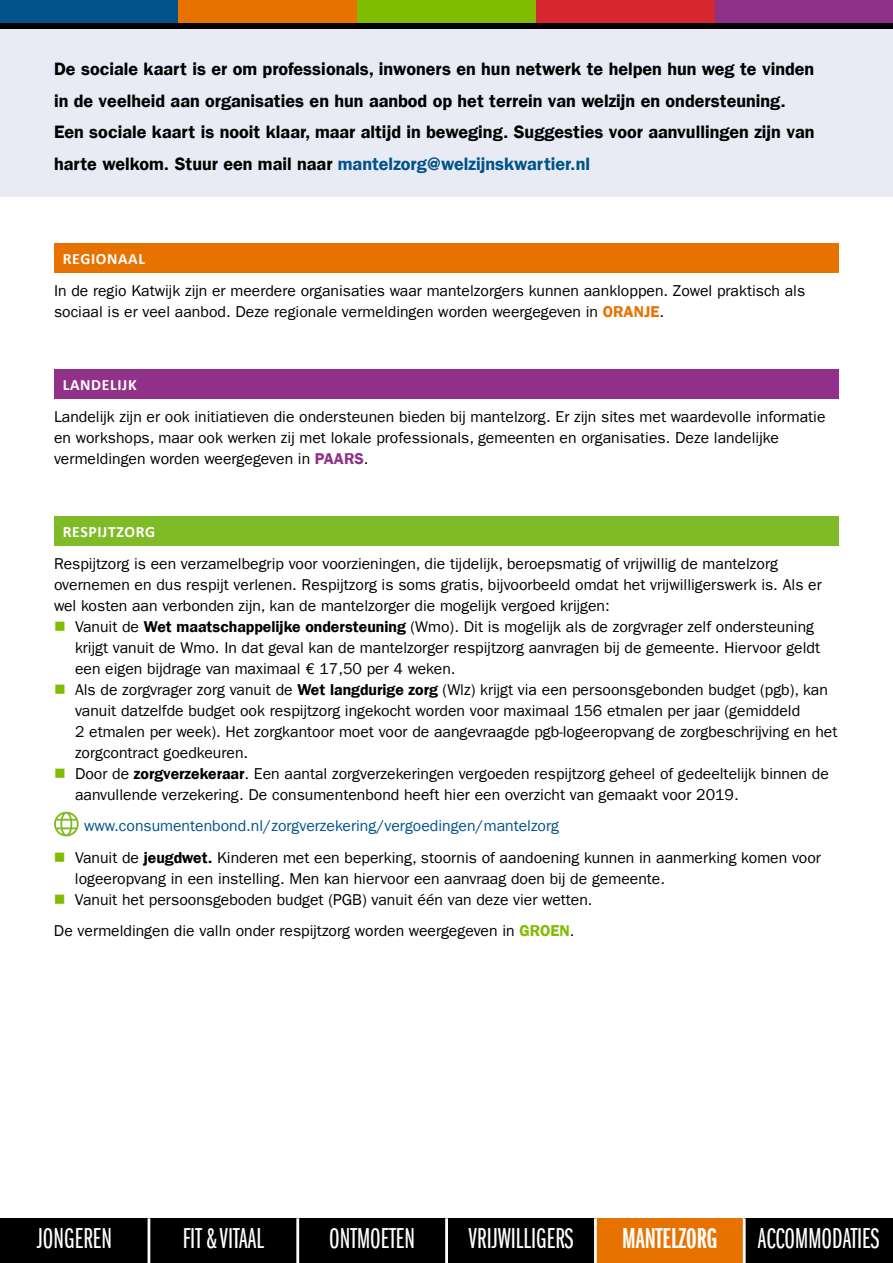
<style>
.page{position:relative;width:893px;height:1263px;background:#fff}
.page>*{position:absolute;margin:0;border:0;box-sizing:border-box;transform-origin:0 0}
.t1{font:29.7px "Franklin Gothic LT Book X Cmpr";color:#fff}
.t2{font:29.7px "Franklin Gothic LT Demi X Cmpr";color:#fff}
.t3{font:600 18px/31.5px "Franklin Gothic LT";color:#000}
.t4{font:15.75px/21px "Franklin Gothic LT";color:#000}
.t5{font:15.75px "Franklin Gothic LT";color:#00538b}
.t6{font:700 15.75px "Calibri";letter-spacing:.04em;color:#fff}
.s1{color:#00538b}
.s2{font-weight:600;color:#e87200}
.s3{font-weight:600;color:#903189}
.s4{color:#80bc00}
.s5{font-weight:600}
.s6{font-weight:600;color:#80bc00}
</style>
<div class="page">
<svg style="left:0;top:0;width:893px;height:30px;background:#765039"></svg>
<div style="left:0;top:1218px;width:149px;height:45px;background:#000"></div>
<div style="left:298px;top:1218px;width:149px;height:45px;background:#000"></div>
<div style="left:595px;top:1218px;width:149px;height:45px;background:#e87200"></div>
<div style="left:149px;top:1218px;width:149px;height:45px;background:#000"></div>
<div style="left:447px;top:1218px;width:148px;height:45px;background:#000"></div>
<div style="left:744px;top:1218px;width:149px;height:45px;background:#000"></div>
<hr style="left:148px;top:1218px;width:2px;height:45px;background:#fff">
<hr style="left:296px;top:1218px;width:3px;height:45px;background:#fff">
<hr style="left:445px;top:1218px;width:3px;height:45px;background:#fff">
<hr style="left:594px;top:1218px;width:3px;height:45px;background:#fff">
<hr style="left:743px;top:1218px;width:3px;height:45px;background:#fff">
<div style="left:0;top:30px;width:893px;height:167px;background:#e9ebf4"></div>
<div style="left:54px;top:243px;width:785px;height:29px;background:#e87200"></div>
<div style="left:54px;top:369px;width:785px;height:29px;background:#913189"></div>
<div style="left:54px;top:516px;width:785px;height:29px;background:#7fba27"></div>
<svg style="left:54px;top:812px;width:25px;height:24px"></svg>
<p class="t3" style="left:54px;top:53px;width:762px">De sociale kaart is er om professionals, inwoners en hun netwerk te helpen hun weg te vinden in de veelheid aan organisaties en hun aanbod op het terrein van welzijn en ondersteuning.<br>Een sociale kaart is nooit klaar, maar altijd in beweging. Suggesties voor aanvullingen zijn van harte welkom. Stuur een mail naar <span class="s1">mantelzorg@welzijnskwartier.nl</span></p>
<p class="t6" style="left:63px;top:248px;width:84px">REGIONAAL</p>
<p class="t4" style="left:54px;top:280px;width:753px">In de regio Katwijk zijn er meerdere organisaties waar mantelzorgers kunnen aankloppen. Zowel praktisch als sociaal is er veel aanbod. Deze regionale vermeldingen worden weergegeven in <span class="s2">ORANJE</span>.</p>
<p class="t6" style="left:63px;top:374px;width:75px">LANDELIJK</p>
<p class="t4" style="left:54px;top:406px;width:773px">Landelijk zijn er ook initiatieven die ondersteunen bieden bij mantelzorg. Er zijn sites met waardevolle informatie en workshops, maar ook werken zij met lokale professionals, gemeenten en organisaties. Deze landelijke vermeldingen worden weergegeven in <span class="s3">PAARS</span>.</p>
<p class="t6" style="left:63px;top:521px;width:94px">RESPIJTZORG</p>
<p class="t4" style="left:54px;top:553px;width:769px">Respijtzorg is een verzamelbegrip voor voorzieningen, die tijdelijk, beroepsmatig of vrijwillig de mantelzorg overnemen en dus respijt verlenen. Respijtzorg is soms gratis, bijvoorbeeld omdat het vrijwilligerswerk is. Als er wel kosten aan verbonden zijn, kan de mantelzorger die mogelijk vergoed krijgen:</p>
<p class="t4" style="left:75px;top:616px;width:746px;text-indent:-21px"><span class="s4">■</span> Vanuit de <span class="s5">Wet maatschappelijke ondersteuning</span> (Wmo). Dit is mogelijk als de zorgvrager zelf ondersteuning krijgt vanuit de Wmo. In dat geval kan de mantelzorger respijtzorg aanvragen bij de gemeente. Hiervoor geldt een eigen bijdrage van maximaal € 17,50 per 4 weken.</p>
<p class="t4" style="left:75px;top:679px;width:764px;text-indent:-21px"><span class="s4">■</span> Als de zorgvrager zorg vanuit de <span class="s5">Wet langdurige zorg</span> (Wlz) krijgt via een persoonsgebonden budget (pgb), kan vanuit datzelfde budget ook respijtzorg ingekocht worden voor maximaal 156 etmalen per jaar (gemiddeld<br>2 etmalen per week). Het zorgkantoor moet voor de aangevraagde pgb-logeeropvang de zorgbeschrijving en het zorgcontract goedkeuren.</p>
<p class="t4" style="left:75px;top:763px;width:755px;text-indent:-21px"><span class="s4">■</span> Door de <span class="s5">zorgverzekeraar</span>. Een aantal zorgverzekeringen vergoeden respijtzorg geheel of gedeeltelijk binnen de aanvullende verzekering. De consumentenbond heeft hier een overzicht van gemaakt voor 2019.</p>
<p class="t5" style="left:84px;top:817px;width:477px">www.consumentenbond.nl/zorgverzekering/vergoedingen/mantelzorg</p>
<p class="t4" style="left:75px;top:847px;width:747px;text-indent:-21px"><span class="s4">■</span> Vanuit de <span class="s5">jeugdwet.</span> Kinderen met een beperking, stoornis of aandoening kunnen in aanmerking komen voor logeeropvang in een instelling. Men kan hiervoor een aanvraag doen bij de gemeente.</p>
<p class="t4" style="left:54px;top:884px;width:540px;line-height:31.5px"><span class="s4">■</span> Vanuit het persoonsgeboden budget (PGB) vanuit één van deze vier wetten.<br>De vermeldingen die valln onder respijtzorg worden weergegeven in <span class="s6">GROEN</span>.</p>
<h1 class="t1" style="left:37px;top:1223px;width:77px">JONGEREN</h1>
<h1 class="t1" style="left:183px;top:1223px;width:83px">FIT &amp; VITAAL</h1>
<h1 class="t1" style="left:329px;top:1223px;width:87px">ONTMOETEN</h1>
<h1 class="t1" style="left:468px;top:1223px;width:107px">VRIJWILLIGERS</h1>
<h1 class="t2" style="left:622px;top:1222px;width:97px">MANTELZORG</h1>
<h1 class="t1" style="left:758px;top:1223px;width:123px">ACCOMMODATIES</h1>
</div>
